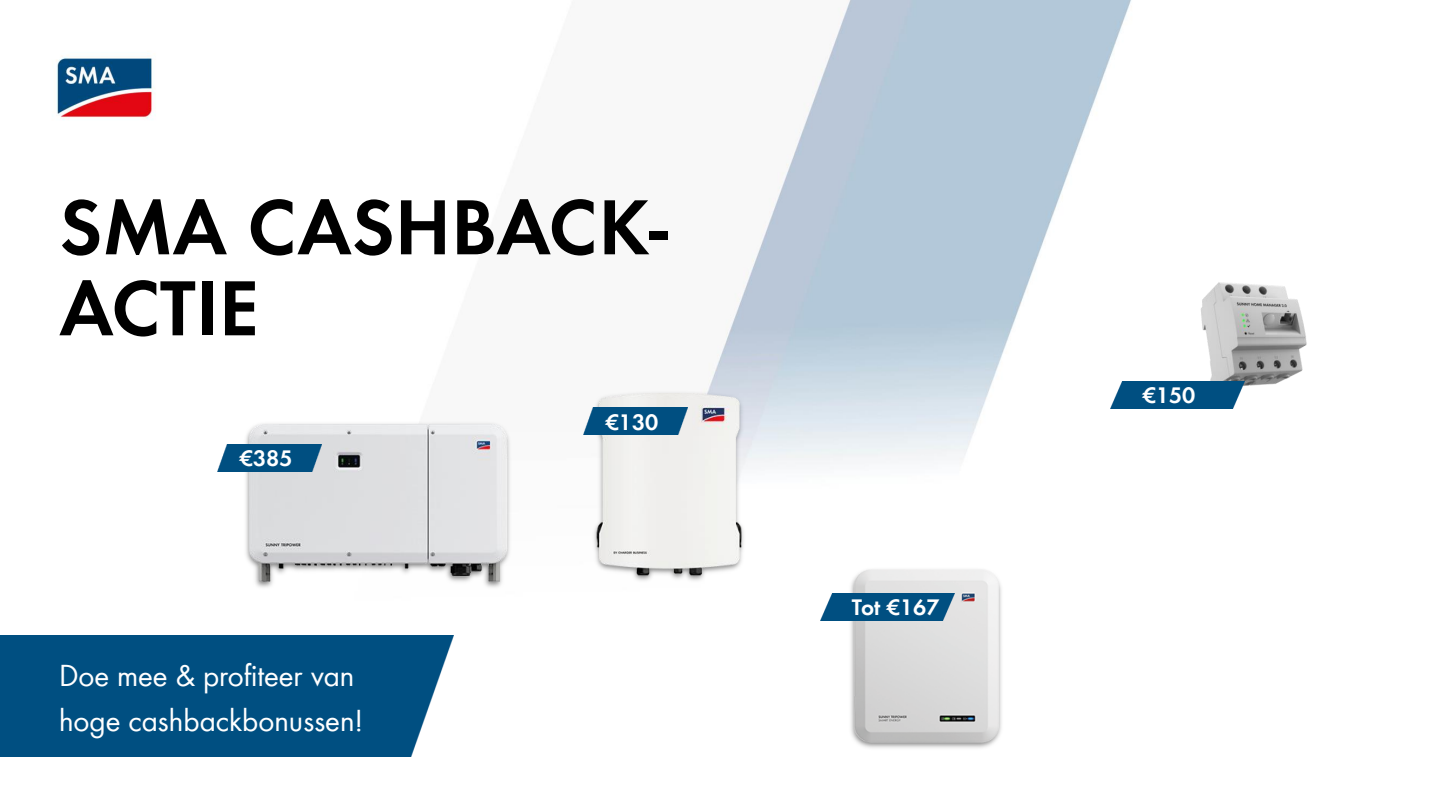
<style>
.page{position:relative;width:1440px;height:810px;background:#fff}
.page>*{position:absolute;margin:0;border:0;box-sizing:border-box;transform-origin:0 0}
.t1{font:600 81px/81px "SMA Futura Global";color:#000}
.t2{font:31.5px/45.3px "SMA Futura Global";color:#fff}
.t3{font:600 23.25px "SMA Futura Global";color:#fff}
</style>
<div class="page">
<img style="left:56px;top:0;width:1122px;height:638px">
<img style="left:589px;top:389px;width:160px;height:197px">
<img style="left:597px;top:393px;width:145px;height:183px">
<img style="left:242px;top:419px;width:272px;height:173px">
<img style="left:249px;top:424px;width:258px;height:158px">
<img style="left:847px;top:564px;width:159px;height:184px">
<img style="left:854px;top:569px;width:144px;height:173px">
<img style="left:217px;top:444px;width:104px;height:27px">
<img style="left:583px;top:408px;width:104px;height:27px">
<img style="left:820px;top:593px;width:134px;height:27px">
<div style="left:0;top:635px;width:453px;height:122px;background:#004f81"></div>
<img style="left:1178px;top:282px;width:129px;height:127px">
<img style="left:1111px;top:381px;width:134px;height:27px">
<p class="t1" style="left:59px;top:186px;width:610px">SMA CASHBACK-<br>ACTIE</p>
<p class="t3" style="left:240px;top:444px;width:54px">€385</p>
<p class="t2" style="left:59px;top:652px;width:306px">Doe mee &amp; profiteer van hoge cashbackbonussen!</p>
<p class="t3" style="left:605px;top:408px;width:54px">€130</p>
<p class="t3" style="left:852px;top:593px;width:89px">Tot €167</p>
<p class="t3" style="left:1142px;top:381px;width:54px">€150</p>
</div>
